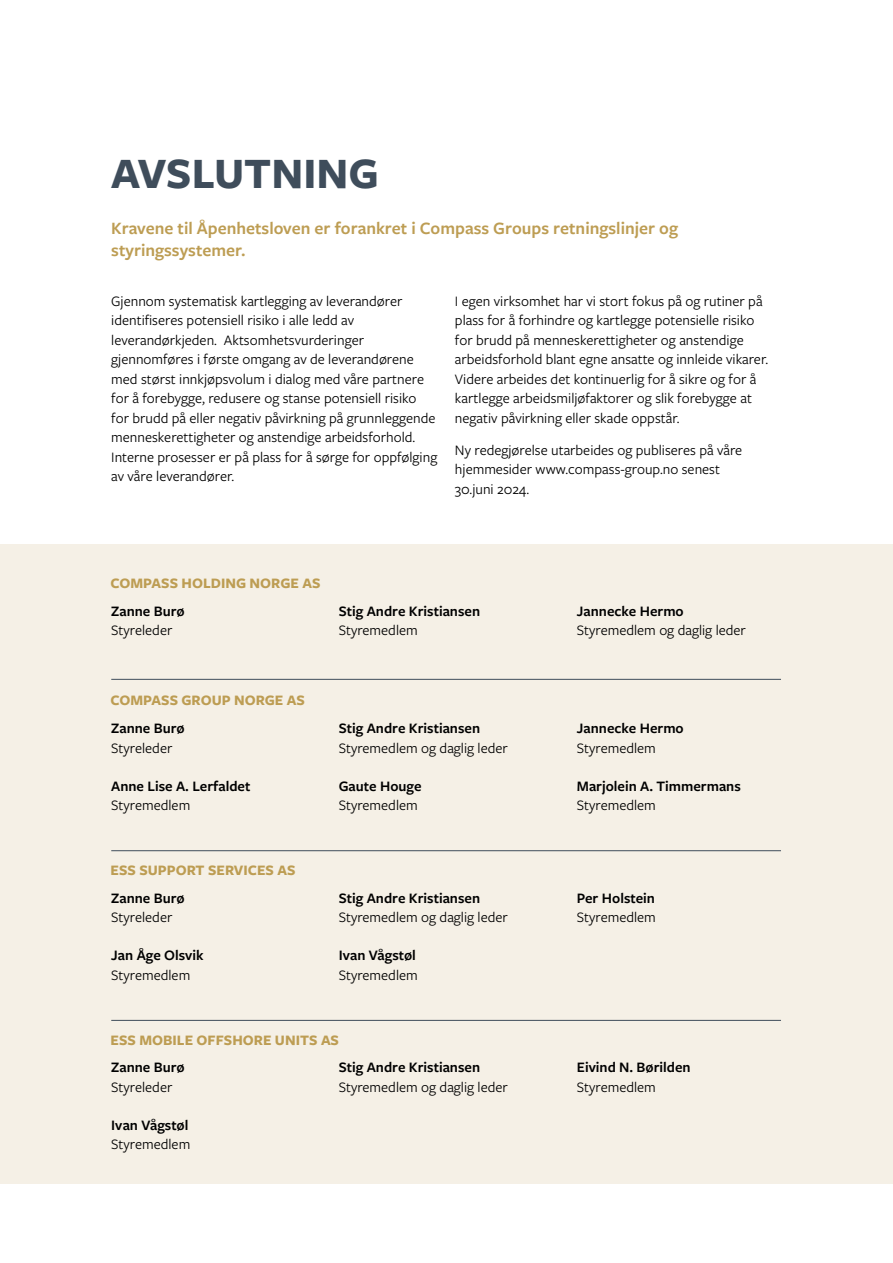
<style>
.page{position:relative;width:893px;height:1263px;background:#fff}
.page>*{position:absolute;margin:0;border:0;box-sizing:border-box;transform-origin:0 0}
.t1{font:700 45px "Freight Sans Pro";color:#3f4d5b}
.t2{font:600 18px/22.5px "Freight Sans Pro";color:#bd9d53}
.t3{font:15px/19.5px "Freight Sans Pro";color:#000}
.t4{font:600 15px "Freight Sans Pro";color:#000}
.t5{font:700 15px "Freight Sans Pro";color:#bd9d53}
</style>
<div class="page">
<div style="left:0;top:544px;width:893px;height:640px;background:#f5f0e6"></div>
<hr style="left:111px;top:679px;width:670px;height:1px;background:#3f4d5b">
<hr style="left:111px;top:850px;width:670px;height:1px;background:#3f4d5b">
<hr style="left:111px;top:1020px;width:670px;height:1px;background:#3f4d5b">
<h1 class="t1" style="left:111px;top:143px;width:269px">AVSLUTNING</h1>
<p class="t2" style="left:111px;top:216px;width:568px">Kravene til Åpenhetsloven er forankret i Compass Groups retningslinjer og styringssystemer.</p>
<p class="t3" style="left:111px;top:290px;width:328px">Gjennom systematisk kartlegging av leverandører identifiseres potensiell risiko i alle ledd av leverandørkjeden. Aktsomhetsvurderinger gjennomføres i første omgang av de leverandørene med størst innkjøpsvolum i dialog med våre partnere for å forebygge, redusere og stanse potensiell risiko for brudd på eller negativ påvirkning på grunnleggende menneskerettigheter og anstendige arbeidsforhold.<br>Interne prosesser er på plass for å sørge for oppfølging av våre leverandører.</p>
<p class="t3" style="left:455px;top:290px;width:315px">I egen virksomhet har vi stort fokus på og rutiner på plass for å forhindre og kartlegge potensielle risiko for brudd på menneskerettigheter og anstendige arbeidsforhold blant egne ansatte og innleide vikarer.<br>Videre arbeides det kontinuerlig for å sikre og for å kartlegge arbeidsmiljøfaktorer og slik forebygge at negativ påvirkning eller skade oppstår.</p>
<p class="t3" style="left:455px;top:440px;width:289px">Ny redegjørelse utarbeides og publiseres på våre hjemmesider www.compass-group.no senest<br>30.juni 2024.</p>
<p class="t5" style="left:111px;top:573px;width:211px">COMPASS HOLDING NORGE AS</p>
<p class="t4" style="left:111px;top:600px;width:75px">Zanne Burø</p>
<p class="t3" style="left:111px;top:620px;width:63px">Styreleder</p>
<p class="t4" style="left:339px;top:600px;width:143px">Stig Andre Kristiansen</p>
<p class="t3" style="left:339px;top:620px;width:81px">Styremedlem</p>
<p class="t5" style="left:111px;top:690px;width:196px">COMPASS GROUP NORGE AS</p>
<p class="t4" style="left:111px;top:718px;width:75px">Zanne Burø</p>
<p class="t3" style="left:111px;top:737px;width:63px">Styreleder</p>
<p class="t4" style="left:111px;top:775px;width:141px">Anne Lise A. Lerfaldet</p>
<p class="t3" style="left:111px;top:795px;width:81px">Styremedlem</p>
<p class="t5" style="left:111px;top:860px;width:186px">ESS SUPPORT SERVICES AS</p>
<p class="t4" style="left:111px;top:888px;width:75px">Zanne Burø</p>
<p class="t3" style="left:111px;top:907px;width:63px">Styreleder</p>
<p class="t4" style="left:111px;top:945px;width:94px">Jan Åge Olsvik</p>
<p class="t3" style="left:111px;top:964px;width:81px">Styremedlem</p>
<p class="t4" style="left:339px;top:718px;width:143px">Stig Andre Kristiansen</p>
<p class="t3" style="left:339px;top:737px;width:171px">Styremedlem og daglig leder</p>
<p class="t4" style="left:339px;top:775px;width:84px">Gaute Houge</p>
<p class="t3" style="left:339px;top:795px;width:81px">Styremedlem</p>
<p class="t4" style="left:339px;top:888px;width:143px">Stig Andre Kristiansen</p>
<p class="t3" style="left:339px;top:907px;width:171px">Styremedlem og daglig leder</p>
<p class="t4" style="left:339px;top:945px;width:79px">Ivan Vågstøl</p>
<p class="t3" style="left:339px;top:964px;width:81px">Styremedlem</p>
<p class="t5" style="left:111px;top:1029px;width:230px">ESS MOBILE OFFSHORE UNITS AS</p>
<p class="t4" style="left:111px;top:1057px;width:75px">Zanne Burø</p>
<p class="t3" style="left:111px;top:1077px;width:63px">Styreleder</p>
<p class="t4" style="left:111px;top:1115px;width:79px">Ivan Vågstøl</p>
<p class="t3" style="left:111px;top:1134px;width:81px">Styremedlem</p>
<p class="t4" style="left:339px;top:1057px;width:143px">Stig Andre Kristiansen</p>
<p class="t3" style="left:339px;top:1077px;width:171px">Styremedlem og daglig leder</p>
<p class="t4" style="left:577px;top:600px;width:108px">Jannecke Hermo</p>
<p class="t3" style="left:577px;top:620px;width:171px">Styremedlem og daglig leder</p>
<p class="t4" style="left:577px;top:718px;width:108px">Jannecke Hermo</p>
<p class="t3" style="left:577px;top:737px;width:81px">Styremedlem</p>
<p class="t4" style="left:577px;top:775px;width:165px">Marjolein A. Timmermans</p>
<p class="t3" style="left:577px;top:795px;width:81px">Styremedlem</p>
<p class="t4" style="left:577px;top:888px;width:80px">Per Holstein</p>
<p class="t3" style="left:577px;top:907px;width:81px">Styremedlem</p>
<p class="t4" style="left:577px;top:1057px;width:115px">Eivind N. Børilden</p>
<p class="t3" style="left:577px;top:1077px;width:81px">Styremedlem</p>
</div>
